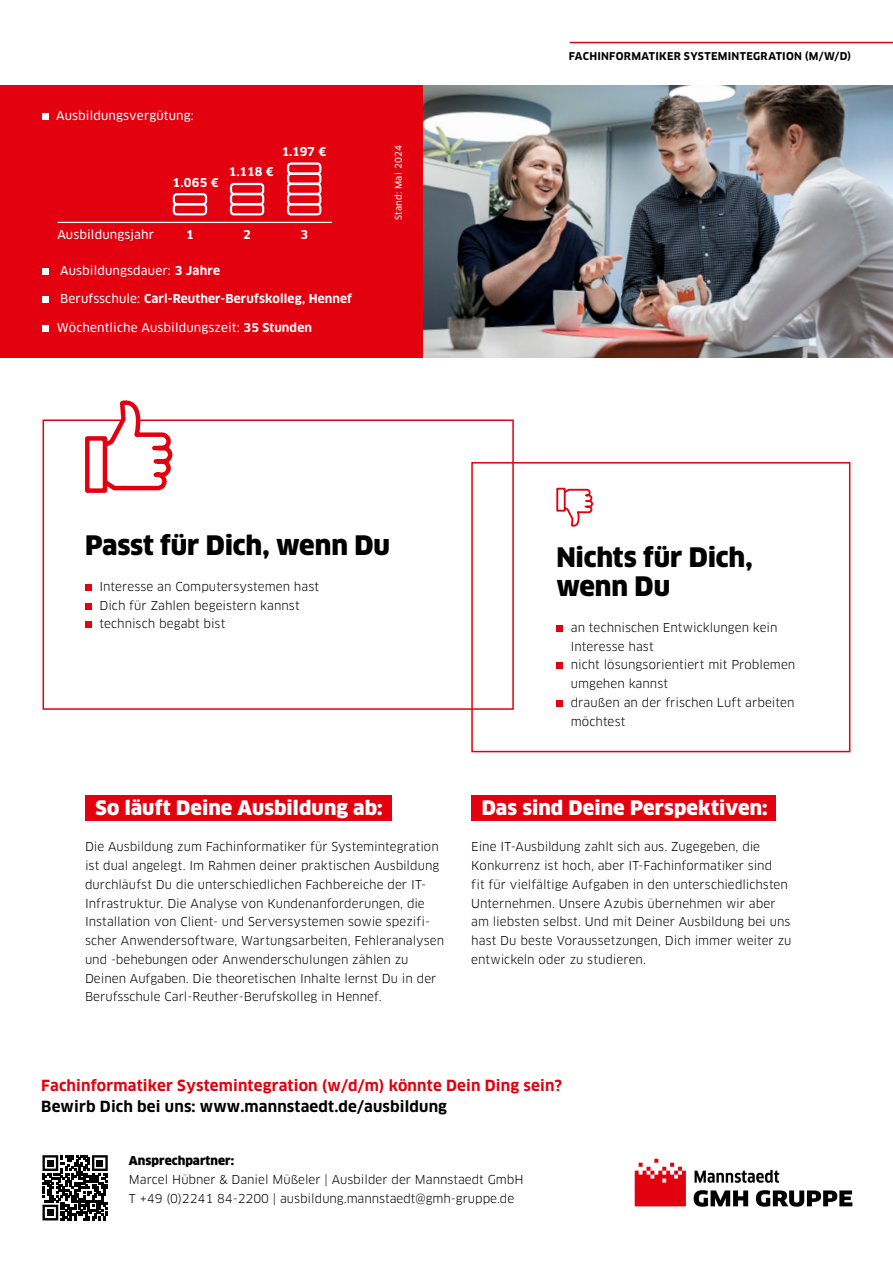
<style>
.page{position:relative;width:893px;height:1263px;background:#fff}
.page>*{position:absolute;margin:0;border:0;box-sizing:border-box;transform-origin:0 0}
.t1{font:900 26.25px/29.2px "Clan OT";letter-spacing:-.005em;color:#000}
.t2{font:900 19.5px "Clan OT";letter-spacing:.005em;color:#fff}
.t3{font:700 15px "Clan OT";letter-spacing:.01em;color:#e3000f}
.t4{font:700 15px "Clan OT";letter-spacing:.01em;color:#000}
.t5{font:12px/18.8px "Clan OT";color:#000}
.t6{font:12px/18.8px "Clan OT";color:#000}
.t7{font:12px "Clan OT News";letter-spacing:.01em;color:#fff}
.t8{font:700 12px "Clan OT";letter-spacing:.01em;color:#fff}
.t9{font:900 12px "Clan OT";color:#000}
.t10{font:700 10.5px "Clan OT";letter-spacing:.025em;color:#000}
.t11{font:9px "Clan OT News";letter-spacing:.03em;color:#fff}
.s1{font-family:"Clan OT";font-weight:700}
.s2{font-family:"Clan OT News";font-weight:400}
.s3{font-style:inherit}
</style>
<div class="page">
<img style="left:422px;top:85px;width:471px;height:273px">
<div style="left:471px;top:462px;width:379px;height:290px;border:2px solid #e3000f"></div>
<div style="left:43px;top:419px;width:471px;height:291px;border:2px solid #e3000f"></div>
<svg style="left:83px;top:400px;width:92px;height:93px"></svg>
<svg style="left:556px;top:487px;width:37px;height:40px"></svg>
<div style="left:0;top:85px;width:422px;height:273px;background:#e3000f"></div>
<div style="left:85px;top:584px;width:7px;height:7px;background:#e3000f"></div>
<div style="left:85px;top:603px;width:7px;height:6px;background:#e3000f"></div>
<div style="left:85px;top:621px;width:7px;height:7px;background:#e3000f"></div>
<div style="left:556px;top:625px;width:7px;height:7px;background:#e3000f"></div>
<div style="left:556px;top:662px;width:7px;height:7px;background:#e3000f"></div>
<div style="left:556px;top:700px;width:7px;height:7px;background:#e3000f"></div>
<div style="left:85px;top:795px;width:307px;height:25px;background:#e3000f"></div>
<div style="left:471px;top:795px;width:305px;height:25px;background:#e3000f"></div>
<hr style="left:570px;top:42px;width:323px;height:1px;background:#e3000f">
<img style="left:634px;top:1158px;width:219px;height:49px">
<div style="left:43px;top:268px;width:6px;height:7px;background:#fff"></div>
<div style="left:43px;top:296px;width:6px;height:7px;background:#fff"></div>
<div style="left:43px;top:325px;width:6px;height:7px;background:#fff"></div>
<div style="left:43px;top:113px;width:6px;height:7px;background:#fff"></div>
<hr style="left:58px;top:222px;width:274px;height:1px;background:#fff">
<div style="left:173px;top:203px;width:34px;height:12px;border:2px solid #fff;border-radius:3px"></div>
<div style="left:173px;top:193px;width:34px;height:12px;border:2px solid #fff;border-radius:3px"></div>
<div style="left:230px;top:183px;width:34px;height:12px;border:2px solid #fff;border-radius:3px"></div>
<div style="left:230px;top:203px;width:34px;height:12px;border:2px solid #fff;border-radius:3px"></div>
<div style="left:230px;top:193px;width:34px;height:12px;border:2px solid #fff;border-radius:3px"></div>
<div style="left:287px;top:183px;width:34px;height:12px;border:2px solid #fff;border-radius:3px"></div>
<div style="left:287px;top:173px;width:34px;height:12px;border:2px solid #fff;border-radius:3px"></div>
<div style="left:287px;top:162px;width:34px;height:13px;border:2px solid #fff;border-radius:3px"></div>
<div style="left:287px;top:203px;width:34px;height:12px;border:2px solid #fff;border-radius:3px"></div>
<div style="left:287px;top:193px;width:34px;height:12px;border:2px solid #fff;border-radius:3px"></div>
<svg style="left:42px;top:1155px;width:66px;height:65px"></svg>
<div style="left:47px;top:1160px;width:7px;height:6px;background:#000"></div>
<div style="left:96px;top:1160px;width:7px;height:6px;background:#000"></div>
<div style="left:47px;top:1209px;width:7px;height:7px;background:#000"></div>
<p class="t7" style="left:56px;top:109px;width:139px">Ausbildungsvergütung:</p>
<p class="t8" style="left:173px;top:175px;width:48px">1.065 €</p>
<p class="t8" style="left:229px;top:165px;width:46px">1.118 €</p>
<p class="t8" style="left:282px;top:144px;width:46px">1.197 €</p>
<p class="t7" style="left:57px;top:227px;width:98px">Ausbildungsjahr</p>
<p class="t8" style="left:186px;top:227px;width:9px">1</p>
<p class="t8" style="left:243px;top:227px;width:9px">2</p>
<p class="t8" style="left:300px;top:227px;width:9px">3</p>
<p class="t7" style="left:60px;top:263px;width:161px">Ausbildungsdauer: <span class="s1">3 Jahre</span></p>
<p class="t8" style="left:60px;top:292px;width:293px"><span class="s2">Berufsschule:</span> Carl-Reuther-Berufskolleg, Hennef</p>
<p class="t7" style="left:57px;top:320px;width:257px">Wöchentliche Ausbildungszeit: <span class="s1">35 Stunden</span></p>
<p class="t11" style="left:393px;top:220px;width:77px;rotate:-90deg">Stand: Mai 2024</p>
<h1 class="t1" style="left:85px;top:531px;width:306px">Passt für Dich, wenn Du</h1>
<p class="t5" style="left:100px;top:577px;width:221px">Interesse an Computersystemen hast<br>Dich für Zahlen begeistern kannst technisch begabt bist</p>
<p class="t10" style="left:569px;top:50px;width:284px">FACHINFORMATIKER SYSTEMINTEGRATION (M/W/D)</p>
<h1 class="t1" style="left:556px;top:542px;width:198px">Nichts für Dich, wenn Du</h1>
<p class="t5" style="left:571px;top:618px;width:226px">an technischen Entwicklungen kein<br>Interesse hast<br>nicht lösungsorientiert mit Problemen umgehen kannst<br>draußen an der frischen Luft arbeiten möchtest</p>
<h2 class="t2" style="left:96px;top:796px;width:289px">So läuft Deine Ausbildung ab:</h2>
<h2 class="t2" style="left:482px;top:796px;width:288px">Das sind Deine Perspektiven:</h2>
<p class="t5" style="left:85px;top:837px;width:361px">Die Ausbildung zum Fachinformatiker für Systemintegration ist dual angelegt. Im Rahmen deiner praktischen Ausbildung durchläufst Du die unterschiedlichen Fachbereiche der IT-Infrastruktur. Die Analyse von Kundenanforderungen, die Installation von Client- und Server systemen sowie spezifi&shy;scher Anwendersoftware, Wartungsarbeiten, Fehleranalysen und -behebungen oder Anwenderschulungen zählen zu Deinen Aufgaben. Die theoretischen Inhalte lernst Du <span class="s3">in</span> der Berufsschule <span class="s3">Carl-Reuther-Berufskolleg in Hennef</span>.</p>
<p class="t5" style="left:471px;top:837px;width:322px">Eine IT-Ausbildung zahlt sich aus. Zugegeben, die Konkurrenz ist hoch, aber IT-Fachinformatiker sind<br>fit für vielfältige Aufgaben in den unterschiedlichsten Unternehmen. Unsere Azubis übernehmen wir aber am liebsten selbst. Und mit Deiner Ausbildung bei uns hast Du beste Voraussetzungen, Dich immer weiter zu entwickeln oder zu studieren.</p>
<p class="t3" style="left:41px;top:1077px;width:523px">Fachinformatiker Systemintegration (w/d/m) könnte Dein Ding sein?</p>
<p class="t4" style="left:41px;top:1098px;width:407px">Bewirb Dich bei uns: www.mannstaedt.de/ausbildung</p>
<p class="t9" style="left:129px;top:1154px;width:107px">Ansprechpartner:</p>
<p class="t6" style="left:129px;top:1170px;width:396px">Marcel Hübner &amp; Daniel Müßeler | Ausbilder der Mannstaedt GmbH<br>T +49 (0)2241 84-2200 | ausbildung.mannstaedt@gmh-gruppe.de</p>
</div>
